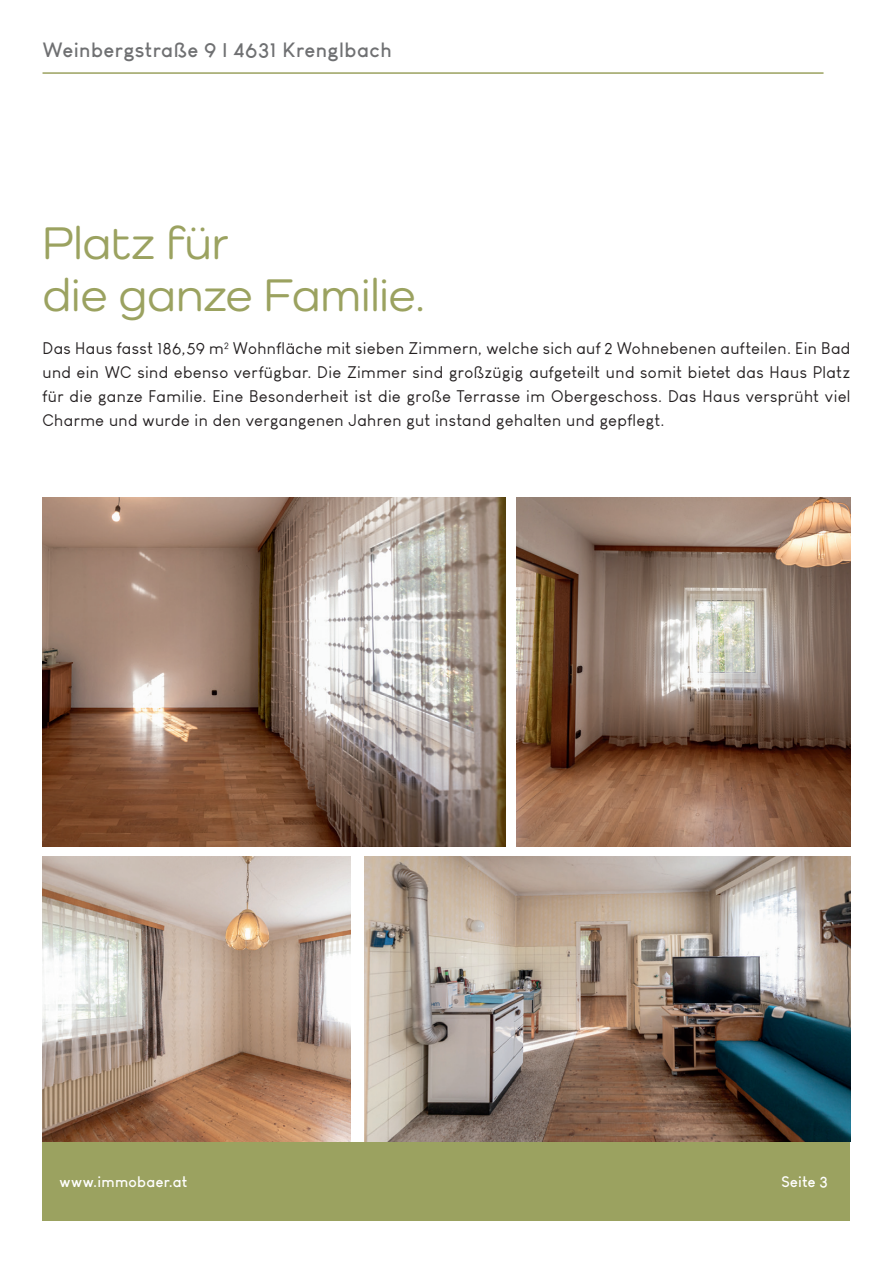
<style>
.page{position:relative;width:893px;height:1263px;background:#fff}
.page>*{position:absolute;margin:0;border:0;box-sizing:border-box;transform-origin:0 0}
.t1{font:500 47.25px/52.5px "Como";letter-spacing:-.005em;color:#9ba260}
.t2{font:700 20.25px "Louis George Cafe";letter-spacing:.02em;color:#6f7072}
.t3{font:16.5px/24px "Louis George Cafe";letter-spacing:.025em;color:#231f20;text-align:justify}
.t4{font:700 15px "Louis George Cafe";letter-spacing:.02em;color:#fff}
</style>
<div class="page">
<div style="left:43px;top:1142px;width:807px;height:78px;background:#9ba260"></div>
<hr style="left:43px;top:72px;width:780px;height:2px;background:#9ba260">
<img style="left:43px;top:856px;width:307px;height:286px">
<img style="left:364px;top:856px;width:486px;height:286px">
<img style="left:517px;top:497px;width:333px;height:349px">
<img style="left:43px;top:497px;width:462px;height:349px">
<p class="t2" style="left:43px;top:37px;width:351px">Weinbergstraße 9 | 4631 Krenglbach</p>
<h1 class="t1" style="left:43px;top:215px;width:384px">Platz für<br>die ganze Familie.</h1>
<p class="t3" style="left:43px;top:337px;width:809px">Das Haus fasst 186,59 m<sup>2</sup> Wohnfläche mit sieben Zimmern, welche sich auf 2 Wohnebenen aufteilen. Ein Bad und ein WC sind ebenso verfügbar. Die Zimmer sind großzügig aufgeteilt und somit bietet das Haus Platz für die ganze Familie. Eine Besonderheit ist die große Terrasse im Obergeschoss. Das Haus versprüht viel Charme und wurde in den vergangenen Jahren gut instand gehalten und gepflegt.</p>
<p class="t4" style="left:60px;top:1172px;width:129px">www.immobaer.at</p>
<p class="t4" style="left:781px;top:1172px;width:48px">Seite 3</p>
</div>
